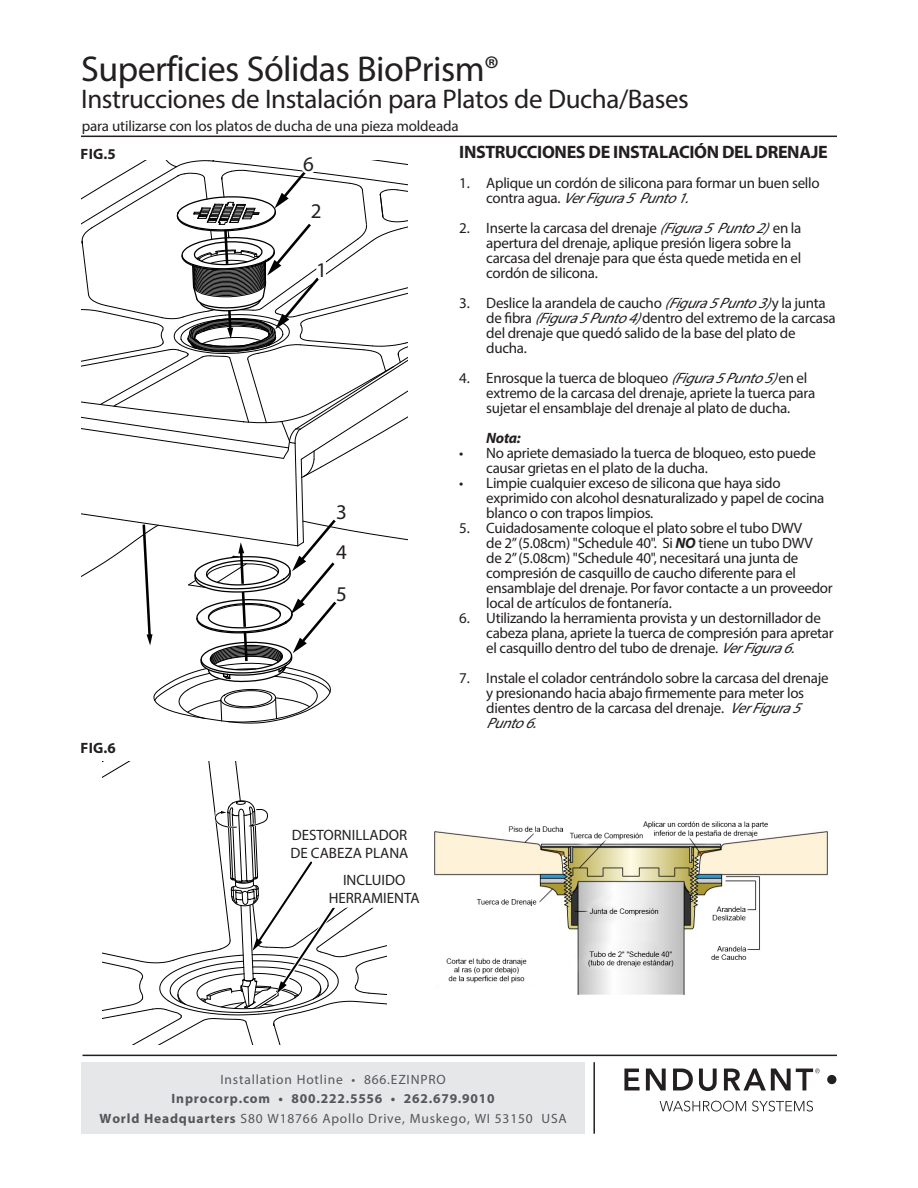
<style>
.page{position:relative;width:918px;height:1188px;background:#fff}
.page>*{position:absolute;margin:0;border:0;box-sizing:border-box;transform-origin:0 0}
.product_head{font:36px "Myriad Pro";letter-spacing:-.015em;color:#231f20}
.product_head-2{font:27px "Myriad Pro";letter-spacing:-.015em;color:#231f20}
.t1{font:21px "Myriad Pro";color:#231f20}
.t2{font:700 18px "Myriad Pro";letter-spacing:-.02em;color:#231f20}
.t3{font:15px/15px "Myriad Pro";letter-spacing:-.02em;color:#231f20}
.t4{font:15px "Myriad Pro";color:#231f20}
.FIG___s{font:700 15px "Myriad Pro";letter-spacing:.02em;color:#231f20}
.t5{font:italic 700 15px "Myriad Pro";color:#231f20}
.t6{font:700 13.5px/19.5px "Myriad Pro";letter-spacing:.06em;color:#555659;text-align:center}
.t7{font:13.5px "Myriad Pro";letter-spacing:.06em;color:#555659}
.s1{font-style:italic}
.s2{font-weight:700;font-style:italic}
.s3{font-weight:400}
</style>
<div class="page">
<img style="left:434px;top:821px;width:393px;height:173px">
<svg style="left:81px;top:160px;width:327px;height:564px"></svg>
<svg style="left:103px;top:761px;width:284px;height:283px"></svg>
<hr style="left:81px;top:136px;width:756px;height:1px;background:#231f20">
<hr style="left:82px;top:1055px;width:755px;height:1px;background:#231f20">
<svg style="left:624px;top:1069px;width:16px;height:21px"></svg>
<svg style="left:646px;top:1069px;width:20px;height:21px"></svg>
<svg style="left:673px;top:1069px;width:20px;height:21px"></svg>
<svg style="left:699px;top:1069px;width:18px;height:22px"></svg>
<svg style="left:660px;top:1101px;width:86px;height:11px"></svg>
<svg style="left:752px;top:1101px;width:61px;height:11px"></svg>
<div style="left:827px;top:1075px;width:9px;height:9px;background:#231f20;border-radius:50%"></div>
<svg style="left:724px;top:1069px;width:96px;height:21px"></svg>
<hr style="left:593px;top:1062px;width:2px;height:72px;background:#231f20">
<div style="left:82px;top:1063px;width:503px;height:71px;background:#e6e7e9"></div>
<p class="product_head" style="left:81px;top:47px;width:420px">Superficies Sólidas BioPrism®</p>
<p class="product_head-2" style="left:81px;top:82px;width:609px">Instrucciones de Instalación para Platos de Ducha/Bases</p>
<p class="t3" style="left:82px;top:118px;width:378px">para utilizarse con los platos de ducha de una pieza moldeada</p>
<p class="FIG___s" style="left:80px;top:144px;width:37px">FIG.5</p>
<p class="t2" style="left:459px;top:141px;width:370px">INSTRUCCIONES DE INSTALACIÓN DEL DRENAJE</p>
<p class="t3" style="left:486px;top:176px;width:335px;text-indent:-27px">1. Aplique un cordón de silicona para formar un buen sello c o n t r a a g u a . <span class="s1">VerFigura5Punto1.</span></p>
<p class="t3" style="left:486px;top:221px;width:317px;text-indent:-27px">2. Inserte la carcasa del drenaje <span class="s1">(Figura5Punto2)</span>en la apertura del drenaje, aplique presión ligera sobre la carcasa del drenaje para que ésta quede metida en el cordón de silicona.</p>
<p class="t3" style="left:486px;top:296px;width:351px;text-indent:-27px">3. Deslice la arandela de caucho <span class="s1">(Figura5Punto3)</span>y la junta de fibra <span class="s1">(Figura5Punto4)</span>dentro del extremo de la carcasa del drenaje que quedó salido de la base del plato de ducha.</p>
<p class="t3" style="left:486px;top:371px;width:331px;text-indent:-27px">4. Enrosque la tuerca de bloqueo <span class="s1">(Figura5Punto5)</span>en el extremo de la carcasa del drenaje, apriete la tuerca para sujetar el ensamblaje del drenaje al plato de ducha.</p>
<p class="t5" style="left:486px;top:429px;width:36px">Nota:</p>
<p class="t3" style="left:486px;top:446px;width:331px;text-indent:-27px">• No apriete demasiado la tuerca de bloqueo, esto puede causar grietas en el plato de la ducha.</p>
<p class="t3" style="left:486px;top:476px;width:340px;text-indent:-27px">• Limpie cualquier exceso de silicona que haya sido exprimido con alcohol desnaturalizado y papel de cocina blanco o con trapos limpios.</p>
<p class="t3" style="left:486px;top:521px;width:348px;text-indent:-27px">5. Cuidadosamente coloque el plato sobre el tubo DWV<br>de 2” (5.08cm) "Schedule 40". Si <span class="s2">NO</span> tiene un tubo DWV<br>de 2” (5.08cm) "Schedule 40", necesitará una junta de compresión de casquillo de caucho diferente para el ensamblaje del drenaje. Por favor contacte a un proveedor local de artículos de fontanería.</p>
<p class="t3" style="left:486px;top:611px;width:349px;text-indent:-27px">6. Utilizando la herramienta provista y un destornillador de cabeza plana, apriete la tuerca de compresión para apretar el casquillo dentro del tubo de drenaje. <span class="s1">VerFigura6.</span></p>
<p class="t3" style="left:486px;top:671px;width:344px;text-indent:-27px">7. Instale el colador centrándolo sobre la carcasa del drenaje y presionando hacia abajo firmemente para meter los dientes dentro de la carcasa del drenaje. <span class="s1">VerFigura5<br>Punto6.</span></p>
<p class="t1" style="left:303px;top:151px;width:12px">6</p>
<p class="t1" style="left:311px;top:198px;width:12px">2</p>
<p class="t1" style="left:316px;top:257px;width:12px">1</p>
<p class="t1" style="left:336px;top:499px;width:12px">3</p>
<p class="t1" style="left:336px;top:539px;width:12px">4</p>
<p class="t1" style="left:336px;top:581px;width:12px">5</p>
<p class="FIG___s" style="left:80px;top:739px;width:37px">FIG.6</p>
<p class="t4" style="left:292px;top:826px;width:117px">DESTORNILLADOR</p>
<p class="t4" style="left:290px;top:844px;width:119px">DE CABEZA PLANA</p>
<p class="t4" style="left:343px;top:871px;width:64px">INCLUIDO</p>
<p class="t4" style="left:329px;top:889px;width:92px">HERRAMIENTA</p>
<p class="t7" style="left:221px;top:1071px;width:227px">Installation Hotline • 866.EZINPRO</p>
<p class="t6" style="left:100px;top:1089px;width:469px">Inprocorp.com • 800.222.5556 • 262.679.9010<br>World Headquarters <span class="s3">S80 W18766 Apollo Drive, Muskego, WI 53150 USA</span></p>
</div>
